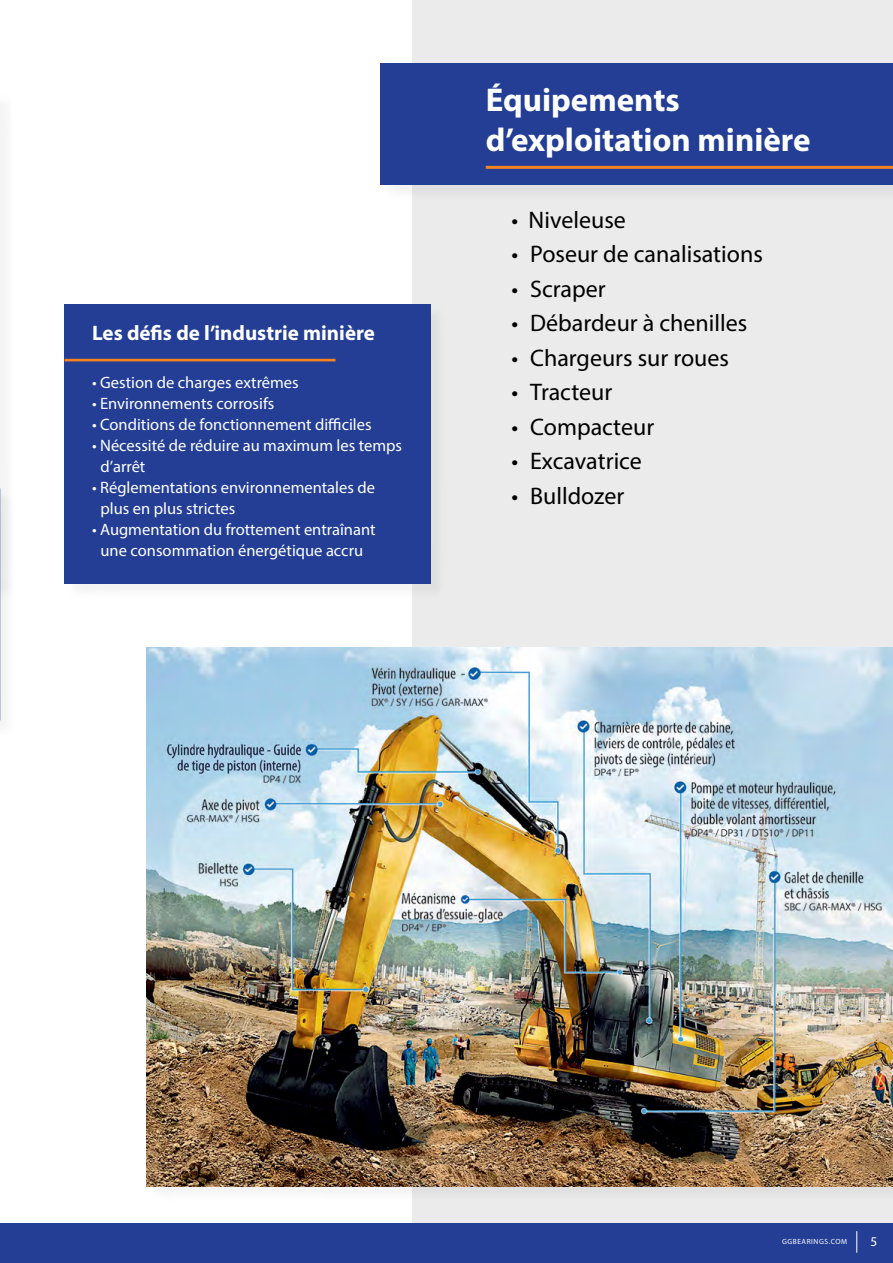
<style>
.page{position:relative;width:893px;height:1263px;background:#fff}
.page>*{position:absolute;margin:0;border:0;box-sizing:border-box;transform-origin:0 0}
.t1{font:700 33px/39.6px "Myriad Pro";color:#fff}
.t2{font:24px "Myriad Pro";color:#000}
.t3{font:700 21px "Myriad Pro";color:#fff}
.t4{font:16.5px/21px "Myriad Pro";color:#fff}
.t5{font:13.35px "Myriad Pro";color:#fff}
.t6{font:7.5px "Myriad Pro";letter-spacing:.07em;color:#fff}
</style>
<div class="page">
<div style="left:412px;top:0;width:481px;height:1263px;background:#ebebec"></div>
<div style="left:382px;top:65px;width:511px;height:138px;background:#e5e5e6"></div>
<div style="left:381px;top:63px;width:512px;height:122px;background:#233e94"></div>
<div style="left:148px;top:649px;width:745px;height:554px;background:#000;opacity:.05"></div>
<img style="left:147px;top:648px;width:746px;height:538px">
<hr style="left:486px;top:166px;width:407px;height:3px;background:#f58220">
<div style="left:0;top:1223px;width:893px;height:40px;background:#233e94"></div>
<div style="left:0;top:93px;width:17px;height:507px;background:#f8f8f8"></div>
<svg style="left:856px;top:1231px;width:1px;height:22px"></svg>
<div style="left:0;top:490px;width:16px;height:246px;background:#000;opacity:.05"></div>
<div style="left:66px;top:306px;width:380px;height:294px;background:#000;opacity:.05"></div>
<div style="left:65px;top:304px;width:366px;height:280px;background:#233e94"></div>
<hr style="left:65px;top:359px;width:270px;height:2px;background:#f58220">
<p class="t3" style="left:92px;top:319px;width:284px">Les défis de l’industrie minière</p>
<p class="t4" style="left:92px;top:372px;width:208px">• Gestion de charges extrêmes</p>
<p class="t4" style="left:92px;top:393px;width:184px">• Environnements corrosifs</p>
<p class="t4" style="left:92px;top:414px;width:281px">• Conditions de fonctionnement difficiles</p>
<p class="t4" style="left:101px;top:435px;width:303px;text-indent:-8px">• Nécessité de réduire au maximum les temps d’arrêt</p>
<p class="t4" style="left:101px;top:477px;width:276px;text-indent:-8px">• Réglementations environnementales de plus en plus strictes</p>
<p class="t4" style="left:92px;top:519px;width:285px;text-align:center">• Augmentation du frottement entraînant une consommation énergétique accru</p>
<h1 class="t1" style="left:486px;top:79px;width:326px">Équipements d’exploitation minière</h1>
<h2 class="t2" style="left:512px;top:205px;width:116px">• Niveleuse</h2>
<h2 class="t2" style="left:512px;top:239px;width:253px">• Poseur de canalisations</h2>
<h2 class="t2" style="left:512px;top:274px;width:96px">• Scraper</h2>
<h2 class="t2" style="left:512px;top:308px;width:237px">• Débardeur à chenilles</h2>
<h2 class="t2" style="left:512px;top:343px;width:219px">• Chargeurs sur roues</h2>
<h2 class="t2" style="left:512px;top:377px;width:102px">• Tracteur</h2>
<h2 class="t2" style="left:512px;top:412px;width:144px">• Compacteur</h2>
<h2 class="t2" style="left:512px;top:446px;width:132px">• Excavatrice</h2>
<h2 class="t2" style="left:512px;top:481px;width:114px">• Bulldozer</h2>
<p class="t6" style="left:782px;top:1236px;width:67px">GGBEARINGS.COM</p>
<p class="t5" style="left:871px;top:1233px;width:8px">5</p>
</div>
